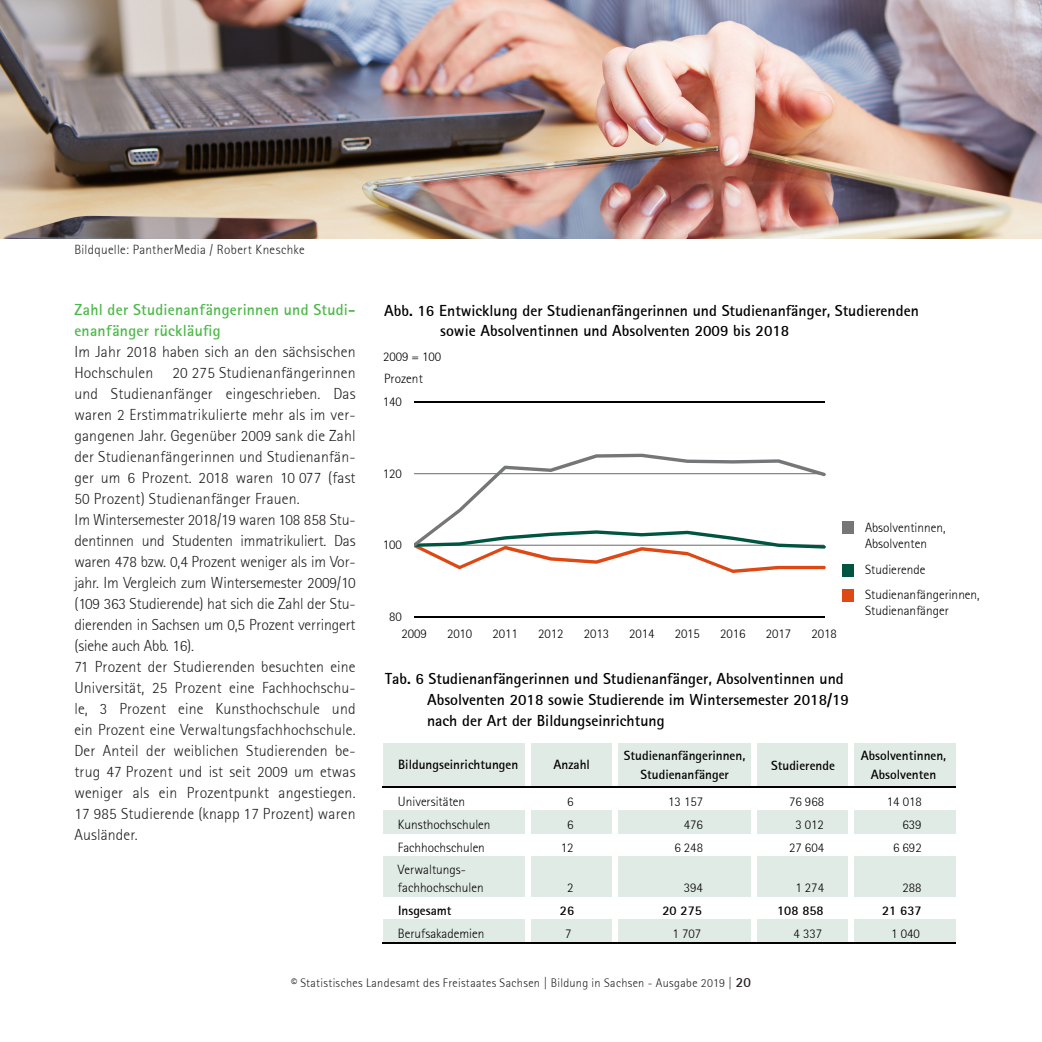
<style>
.page{position:relative;width:1042px;height:1042px;background:#fff}
.page>*{position:absolute;margin:0;border:0;box-sizing:border-box;transform-origin:0 0}
.Fließtext{font:300 15.75px/21px "Rotis Sans Serif";letter-spacing:.01em;color:#231f20;text-align:justify}
.t1{font:700 15.75px/21.2px "Rotis Sans Serif";color:#000}
.Fließtext-2{font:700 15.75px/21px "Rotis Sans Serif";letter-spacing:.015em;color:#4cb848}
.t2{font:300 13.3px/16.4px "Rotis Sans Serif";color:#000}
.t3{font:700 13.3px/18px "Rotis Sans Serif";color:#000;text-align:center}
.Bildunterschrift_Lin{font:300 13.12px "Rotis Sans Serif";letter-spacing:.025em;color:#231f20}
.t4{font:300 12.25px "Rotis Sans Serif";letter-spacing:.03em;color:#231f20}
.s1{color:#fff}
.s2{font-weight:700;font-size:14px}
</style>
<div class="page">
<img style="left:0;top:0;width:1042px;height:239px">
<hr style="left:414px;top:401px;width:410px;height:2px;background:#000">
<hr style="left:414px;top:616px;width:410px;height:1px;background:#000">
<svg style="left:414px;top:454px;width:411px;height:119px"></svg>
<div style="left:842px;top:521px;width:12px;height:13px;background:#747678"></div>
<div style="left:842px;top:564px;width:12px;height:13px;background:#005541"></div>
<div style="left:842px;top:589px;width:12px;height:13px;background:#dd4814"></div>
<div style="left:383px;top:743px;width:573px;height:43px;background:#e1ebe5"></div>
<div style="left:383px;top:810px;width:573px;height:23px;background:#e1ebe5"></div>
<div style="left:383px;top:856px;width:573px;height:41px;background:#e1ebe5"></div>
<div style="left:383px;top:919px;width:573px;height:24px;background:#e1ebe5"></div>
<div style="left:525px;top:743px;width:5px;height:43px;background:#fff"></div>
<div style="left:613px;top:743px;width:5px;height:43px;background:#fff"></div>
<div style="left:751px;top:743px;width:5px;height:43px;background:#fff"></div>
<div style="left:848px;top:743px;width:5px;height:43px;background:#fff"></div>
<div style="left:525px;top:810px;width:5px;height:133px;background:#fff"></div>
<div style="left:613px;top:810px;width:5px;height:133px;background:#fff"></div>
<div style="left:751px;top:810px;width:5px;height:133px;background:#fff"></div>
<div style="left:848px;top:810px;width:5px;height:133px;background:#fff"></div>
<hr style="left:382px;top:786px;width:574px;height:2px;background:#000">
<hr style="left:382px;top:942px;width:574px;height:2px;background:#000">
<p class="Bildunterschrift_Lin" style="left:74px;top:242px;width:232px">Bildquelle: PantherMedia / Robert Kneschke</p>
<p class="Fließtext-2" style="left:74px;top:299px;width:283px">Zahl der Studienanfängerinnen und Studi&shy;enanfänger rückläufig</p>
<p class="Fließtext" style="left:74px;top:341px;width:283px">Im Jahr 2018 haben sich an den sächsischen Hochschulen 20 275 Studienanfängerinnen und Studienanfänger eingeschrieben. Das waren 2 Erstimmatrikulierte mehr als im ver&shy;gangenen Jahr. Gegenüber 2009 sank die Zahl der Studienanfängerinnen und Studienanfän&shy;ger um 6 Prozent. 2018 waren 10 077 (fast 50 Prozent) Studienanfänger Frauen.</p>
<p class="Fließtext" style="left:74px;top:509px;width:283px">Im Wintersemester 2018/19 waren 108 858 Stu&shy;dentinnen und Studenten immatrikuliert. Das waren 478 bzw. 0,4 Prozent weniger als im Vor&shy;jahr. Im Vergleich zum Wintersemester 2009/10 (109 363 Studierende) hat sich die Zahl der Stu&shy;dierenden in Sachsen um 0,5 Prozent verringert (siehe auch Abb. 16).</p>
<p class="Fließtext" style="left:74px;top:656px;width:283px">71 Prozent der Studierenden besuchten eine Universität, 25 Prozent eine Fachhochschu&shy;le, 3 Prozent eine Kunsthochschule und ein Prozent eine Verwaltungsfachhochschule.<br>Der Anteil der weiblichen Studierenden be&shy;trug 47 Prozent und ist seit 2009 um etwas weniger als ein Prozentpunkt angestiegen.<br>17 985 Studierende (knapp 17 Prozent) waren Ausländer.</p>
<p class="t1" style="left:440px;top:301px;width:480px;line-height:19.8px;text-indent:-56px">Abb. 16 Entwicklung der Studienanfängerinnen und Studienanfänger, Studierenden sowie Absolventinnen und Absolventen 2009 bis 2018</p>
<p class="t2" style="left:384px;top:371px;width:40px">Prozent</p>
<p class="t2" style="left:383px;top:348px;width:60px">2009 = 100</p>
<p class="t2" style="left:383px;top:393px;width:20px">140</p>
<p class="t2" style="left:383px;top:465px;width:20px">120</p>
<p class="t2" style="left:383px;top:536px;width:20px">100</p>
<p class="t2" style="left:389px;top:608px;width:14px">80</p>
<p class="t2" style="left:401px;top:625px;width:27px">2009</p>
<p class="t2" style="left:447px;top:625px;width:27px">2010</p>
<p class="t2" style="left:493px;top:625px;width:27px">2011</p>
<p class="t2" style="left:538px;top:625px;width:27px">2012</p>
<p class="t2" style="left:584px;top:625px;width:27px">2013</p>
<p class="t2" style="left:629px;top:625px;width:27px">2014</p>
<p class="t2" style="left:675px;top:625px;width:27px">2015</p>
<p class="t2" style="left:720px;top:625px;width:27px">2016</p>
<p class="t2" style="left:766px;top:625px;width:27px">2017</p>
<p class="t2" style="left:811px;top:625px;width:27px">2018</p>
<p class="t1" style="left:427px;top:668px;width:423px;text-indent:-42px">Tab. 6 Studienanfängerinnen und Studienanfänger, Absolventinnen und<br>Absolventen 2018 sowie Studierende im Wintersemester 2018/19 nach der Art der Bildungseinrichtung</p>
<p class="t2" style="left:865px;top:519px;width:82px">Absolventinnen,<br>Absolventen</p>
<p class="t2" style="left:865px;top:558px;width:116px;line-height:24.3px">Studierende<br>Studienanfängerinnen,</p>
<p class="t2" style="left:865px;top:602px;width:85px">Studienanfänger</p>
<p class="t3" style="left:398px;top:756px;width:122px">Bildungseinrichtungen</p>
<p class="t3" style="left:553px;top:756px;width:38px">Anzahl</p>
<p class="t3" style="left:624px;top:747px;width:123px">Studienanfängerinnen,<br>Studienanfänger</p>
<p class="t3" style="left:771px;top:756px;width:65px">Studierende</p>
<p class="t3" style="left:861px;top:747px;width:87px">Absolventinnen,<br>Absolventen</p>
<p class="t2" style="left:398px;top:793px;width:69px">Universitäten</p>
<p class="t2" style="left:567px;top:793px;width:8px">6</p>
<p class="t2" style="left:668px;top:793px;width:37px">13 157</p>
<p class="t2" style="left:789px;top:793px;width:37px">76 968</p>
<p class="t2" style="left:887px;top:793px;width:37px">14 018</p>
<p class="t2" style="left:398px;top:816px;width:94px">Kunsthochschulen</p>
<p class="t2" style="left:567px;top:816px;width:8px">6</p>
<p class="t2" style="left:684px;top:816px;width:21px">476</p>
<p class="t2" style="left:795px;top:816px;width:30px">3 012</p>
<p class="t2" style="left:902px;top:816px;width:21px">639</p>
<p class="t2" style="left:398px;top:839px;width:88px">Fachhochschulen</p>
<p class="t2" style="left:561px;top:839px;width:14px">12</p>
<p class="t2" style="left:674px;top:839px;width:30px">6 248</p>
<p class="t2" style="left:789px;top:839px;width:37px">27 604</p>
<p class="t2" style="left:893px;top:839px;width:30px">6 692</p>
<p class="t2" style="left:398px;top:860px;width:87px;line-height:18px">Verwaltungs&shy;fachhochschulen</p>
<p class="t2" style="left:567px;top:879px;width:8px">2</p>
<p class="t2" style="left:684px;top:879px;width:21px">394</p>
<p class="t2" style="left:795px;top:879px;width:30px">1 274</p>
<p class="t2" style="left:902px;top:879px;width:21px">288</p>
<p class="t3" style="left:398px;top:901px;width:55px">Insgesamt</p>
<p class="t3" style="left:560px;top:901px;width:16px">26</p>
<p class="t3" style="left:659px;top:901px;width:44px"><span class="s1">'</span>20 275</p>
<p class="t3" style="left:774px;top:901px;width:51px"><span class="s1">'</span>108 858</p>
<p class="t3" style="left:879px;top:901px;width:44px"><span class="s1">'</span>21 637</p>
<p class="t2" style="left:398px;top:925px;width:88px">Berufsakademien</p>
<p class="t2" style="left:565px;top:925px;width:8px">7</p>
<p class="t2" style="left:672px;top:925px;width:30px">1 707</p>
<p class="t2" style="left:793px;top:925px;width:30px">4 337</p>
<p class="t2" style="left:891px;top:925px;width:30px">1 040</p>
<p class="t4" style="left:291px;top:976px;width:461px">© Statistisches Landesamt des Freistaates Sachsen | Bildung in Sachsen - Ausgabe 2019 | <span class="s2">20</span></p>
</div>
